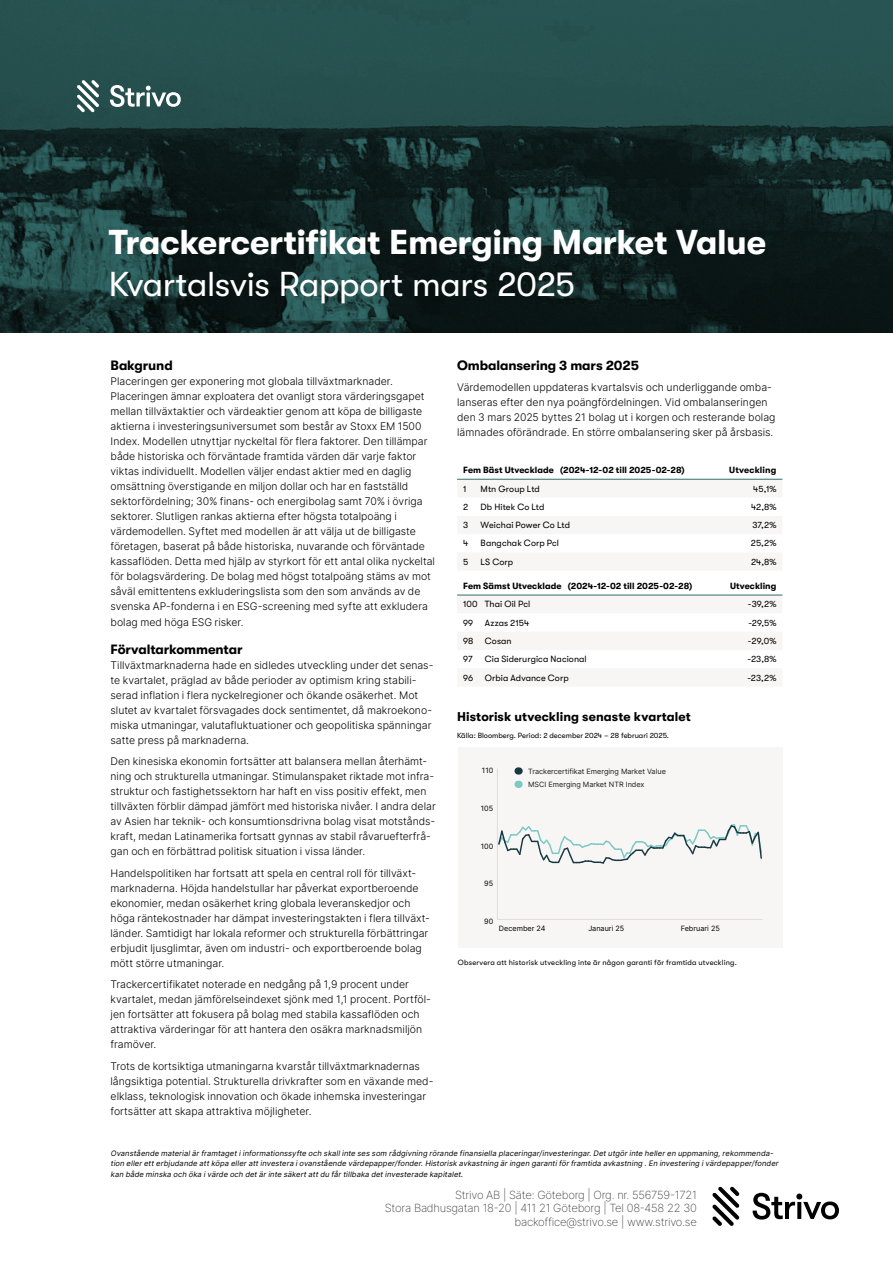
<style>
.page{position:relative;width:893px;height:1263px;background:#fff}
.page>*{position:absolute;margin:0;border:0;box-sizing:border-box;transform-origin:0 0}
.t1{font:700 34.5px "GT Walsheim Pro";letter-spacing:-.01em;color:#fff}
.t2{font:34.5px "GT Walsheim Pro";letter-spacing:-.015em;color:#fff}
.t3{font:700 13.5px "GT Walsheim Pro";letter-spacing:-.01em;color:#000}
.t4{font:700 12.75px "GT Walsheim Pro";letter-spacing:.005em;color:#000}
.t5{font:200 11.25px/13.5px "Inter";letter-spacing:-.02em;color:#3c3c3b;text-align:right}
.t6{font:300 10.5px/15px "Inter";color:#000}
.t7{font:9px "GT Walsheim Pro";letter-spacing:.01em;color:#000}
.t8{font:700 9px "GT Walsheim Pro";letter-spacing:.005em;color:#000}
.t9{font:italic 7.5px/10.5px "Inter";color:#000}
.t10{font:7.5px "GT Walsheim Pro";letter-spacing:.02em;color:#000}
.t11{font:7.5px "GT Walsheim Pro";color:#000}
.t12{font:7.35px/13.4px "Inter";color:#1d1d1b}
.t13{font:7.35px "Inter";color:#000}
</style>
<div class="page">
<img style="left:0;top:0;width:893px;height:333px">
<svg style="left:110px;top:85px;width:71px;height:22px"></svg>
<svg style="left:77px;top:80px;width:22px;height:32px"></svg>
<svg style="left:753px;top:1193px;width:86px;height:26px"></svg>
<svg style="left:712px;top:1186px;width:27px;height:40px"></svg>
<svg style="left:457px;top:479px;width:325px;height:91px"></svg>
<hr style="left:475px;top:479px;width:249px;height:1px;background:#336c6a">
<hr style="left:724px;top:479px;width:58px;height:1px;background:#336c6a">
<svg style="left:457px;top:595px;width:325px;height:91px"></svg>
<hr style="left:479px;top:595px;width:245px;height:1px;background:#336c6a">
<hr style="left:724px;top:595px;width:58px;height:1px;background:#336c6a">
<div style="left:458px;top:747px;width:324px;height:201px;background:#f7f6f4"></div>
<hr style="left:497px;top:919px;width:266px;height:1px;background:#e2ded6">
<hr style="left:497px;top:769px;width:1px;height:150px;background:#e2ded6">
<svg style="left:498px;top:824px;width:264px;height:40px"></svg>
<h1 class="t1" style="left:109px;top:223px;width:659px">Trackercertifikat Emerging Market Value</h1>
<h1 class="t2" style="left:109px;top:264px;width:468px">Kvartalsvis Rapport mars 2025</h1>
<p class="t3" style="left:111px;top:357px;width:64px">Bakgrund</p>
<p class="t6" style="left:111px;top:373px;width:326px">Placeringen ger exponering mot globala tillväxtmarknader.<br>Placeringen ämnar exploatera det ovanligt stora värderingsgapet mellan tillväxtaktier och värdeaktier genom att köpa de billigaste aktierna i investeringsuniversumet som består av Stoxx EM 1500<br>Index. Modellen utnyttjar nyckeltal för flera faktorer. Den tillämpar både historiska och förväntade framtida värden där varje faktor viktas individuellt. Modellen väljer endast aktier med en daglig omsättning överstigande en miljon dollar och har en fastställd sektorfördelning; 30% finans- och energibolag samt 70% i övriga sektorer. Slutligen rankas aktierna efter högsta totalpoäng i värdemodellen. Syftet med modellen är att välja ut de billigaste företagen, baserat på både historiska, nuvarande och förväntade kassaflöden. Detta med hjälp av styrkort för ett antal olika nyckeltal för bolagsvärdering. De bolag med högst totalpoäng stäms av mot såväl emittentens exkluderingslista som den som används av de svenska AP-fonderna i en ESG-screening med syfte att exkludera</p>
<p class="t6" style="left:111px;top:615px;width:135px">bolag med höga ESG risker.</p>
<p class="t3" style="left:111px;top:642px;width:134px">Förvaltarkommentar</p>
<p class="t6" style="left:111px;top:657px;width:324px">Tillväxtmarknaderna hade en sidledes utveckling under det senas&shy;te kvartalet, präglad av både perioder av optimism kring stabili&shy;serad inflation i flera nyckelregioner och ökande osäkerhet. Mot slutet av kvartalet försvagades dock sentimentet, då makroekono&shy;miska utmaningar, valutafluktuationer och geopolitiska spänningar satte press på marknaderna.</p>
<p class="t6" style="left:111px;top:754px;width:327px">Den kinesiska ekonomin fortsätter att balansera mellan återhämt&shy;ning och strukturella utmaningar. Stimulanspaket riktade mot infra&shy;struktur och fastighetssektorn har haft en viss positiv effekt, men tillväxten förblir dämpad jämfört med historiska nivåer. I andra delar av Asien har teknik- och konsumtionsdrivna bolag visat motstånds&shy;kraft, medan Latinamerika fortsatt gynnas av stabil råvaruefterfrå&shy;gan och en förbättrad politisk situation i vissa länder.</p>
<p class="t6" style="left:111px;top:865px;width:321px">Handelspolitiken har fortsatt att spela en central roll för tillväxt&shy;marknaderna. Höjda handelstullar har påverkat exportberoende ekonomier, medan osäkerhet kring globala leveranskedjor och höga räntekostnader har dämpat investeringstakten i flera tillväxt&shy;länder. Samtidigt har lokala reformer och strukturella förbättringar erbjudit ljusglimtar, även om industri- och exportberoende bolag mött större utmaningar.</p>
<p class="t6" style="left:111px;top:976px;width:322px">Trackercertifikatet noterade en nedgång på 1,9 procent under kvartalet, medan jämförelseindexet sjönk med 1,1 procent. Portföl&shy;jen fortsätter att fokusera på bolag med stabila kassaflöden och attraktiva värderingar för att hantera den osäkra marknadsmiljön framöver.</p>
<p class="t6" style="left:111px;top:1058px;width:324px">Trots de kortsiktiga utmaningarna kvarstår tillväxtmarknadernas långsiktiga potential. Strukturella drivkrafter som en växande med&shy;elklass, teknologisk innovation och ökade inhemska investeringar fortsätter att skapa attraktiva möjligheter.</p>
<p class="t3" style="left:457px;top:357px;width:183px">Ombalansering 3 mars 2025</p>
<p class="t6" style="left:457px;top:379px;width:320px">Värdemodellen uppdateras kvartalsvis och underliggande omba&shy;lanseras efter den nya poängfördelningen. Vid ombalanseringen den 3 mars 2025 byttes 21 bolag ut i korgen och resterande bolag lämnades oförändrade. En större ombalansering sker på årsbasis.</p>
<p class="t8" style="left:463px;top:465px;width:223px">Fem Bäst Utvecklade (2024-12-02 till 2025-02-28)</p>
<p class="t8" style="left:729px;top:465px;width:49px">Utveckling</p>
<p class="t7" style="left:463px;top:483px;width:5px">1</p>
<p class="t7" style="left:481px;top:483px;width:61px">Mtn Group Ltd</p>
<p class="t7" style="left:753px;top:483px;width:25px">45,1%</p>
<p class="t7" style="left:463px;top:502px;width:7px">2</p>
<p class="t7" style="left:481px;top:502px;width:65px">Db Hitek Co Ltd</p>
<p class="t7" style="left:751px;top:502px;width:27px">42,8%</p>
<p class="t7" style="left:463px;top:520px;width:7px">3</p>
<p class="t7" style="left:481px;top:520px;width:91px">Weichai Power Co Ltd</p>
<p class="t7" style="left:752px;top:520px;width:25px">37,2%</p>
<p class="t7" style="left:463px;top:538px;width:7px">4</p>
<p class="t7" style="left:481px;top:538px;width:80px">Bangchak Corp Pcl</p>
<p class="t7" style="left:751px;top:538px;width:27px">25,2%</p>
<p class="t7" style="left:463px;top:557px;width:7px">5</p>
<p class="t7" style="left:481px;top:557px;width:34px">LS Corp</p>
<p class="t7" style="left:751px;top:557px;width:27px">24,8%</p>
<p class="t8" style="left:463px;top:581px;width:231px">Fem Sämst Utvecklade (2024-12-02 till 2025-02-28)</p>
<p class="t8" style="left:730px;top:581px;width:48px">Utveckling</p>
<p class="t7" style="left:463px;top:599px;width:69px">100 Thai Oil Pcl</p>
<p class="t7" style="left:748px;top:599px;width:30px">-39,2%</p>
<p class="t7" style="left:463px;top:617px;width:12px">99</p>
<p class="t7" style="left:485px;top:617px;width:46px">Azzas 2154</p>
<p class="t7" style="left:748px;top:617px;width:30px">-29,5%</p>
<p class="t7" style="left:463px;top:636px;width:12px">98</p>
<p class="t7" style="left:485px;top:636px;width:28px">Cosan</p>
<p class="t7" style="left:748px;top:636px;width:30px">-29,0%</p>
<p class="t7" style="left:463px;top:654px;width:11px">97</p>
<p class="t7" style="left:485px;top:654px;width:103px">Cia Siderurgica Nacional</p>
<p class="t7" style="left:747px;top:654px;width:30px">-23,8%</p>
<p class="t7" style="left:463px;top:672px;width:12px">96</p>
<p class="t7" style="left:485px;top:672px;width:85px">Orbia Advance Corp</p>
<p class="t7" style="left:747px;top:672px;width:30px">-23,2%</p>
<p class="t4" style="left:457px;top:710px;width:235px">Historisk utveckling senaste kvartalet</p>
<p class="t11" style="left:457px;top:731px;width:213px">Källa: Bloomberg. Period: 2 december 2024 – 28 februari 2025.</p>
<p class="t13" style="left:482px;top:765px;width:13px">110</p>
<p class="t13" style="left:481px;top:803px;width:14px">105</p>
<p class="t13" style="left:481px;top:841px;width:14px">100</p>
<p class="t13" style="left:484px;top:878px;width:10px">95</p>
<p class="t12" style="left:528px;top:764px;width:139px">Trackercertifikat Emerging Market Value<br>MSCI Emerging Market NTR Index</p>
<p class="t13" style="left:484px;top:916px;width:11px">90</p>
<p class="t13" style="left:499px;top:923px;width:48px">December 24</p>
<p class="t13" style="left:588px;top:923px;width:37px">Janauri 25</p>
<p class="t13" style="left:681px;top:923px;width:41px">Februari 25</p>
<p class="t10" style="left:458px;top:958px;width:280px">Observera att historisk utveckling inte är någon garanti för framtida utveckling.</p>
<p class="t9" style="left:111px;top:1147px;width:671px">Ovanstående materialärframtagetiinformationssyfte och skallinte ses som rådgivning rörande finansiella placeringar/investeringar.Detutgörinte helleren uppmaning,rekommenda&shy;tion elleretterbjudande attköpa ellerattinvestera iovanstående värdepapper/fonder.Historisk avkastning äringen garantiförframtida avkastning .En investering ivärdepapper/fonder kan både minska och öka ivärde och detärinte säkertattdu fårtillbaka detinvesterade kapitalet.</p>
<p class="t5" style="left:385px;top:1188px;width:314px">Strivo AB | Säte: Göteborg | Org. nr. 556759-1721<br>Stora Badhusgatan 18-20 | 411 21 Göteborg | Tel 08-458 22 30 backoffice@strivo.se | www.strivo.se</p>
</div>
